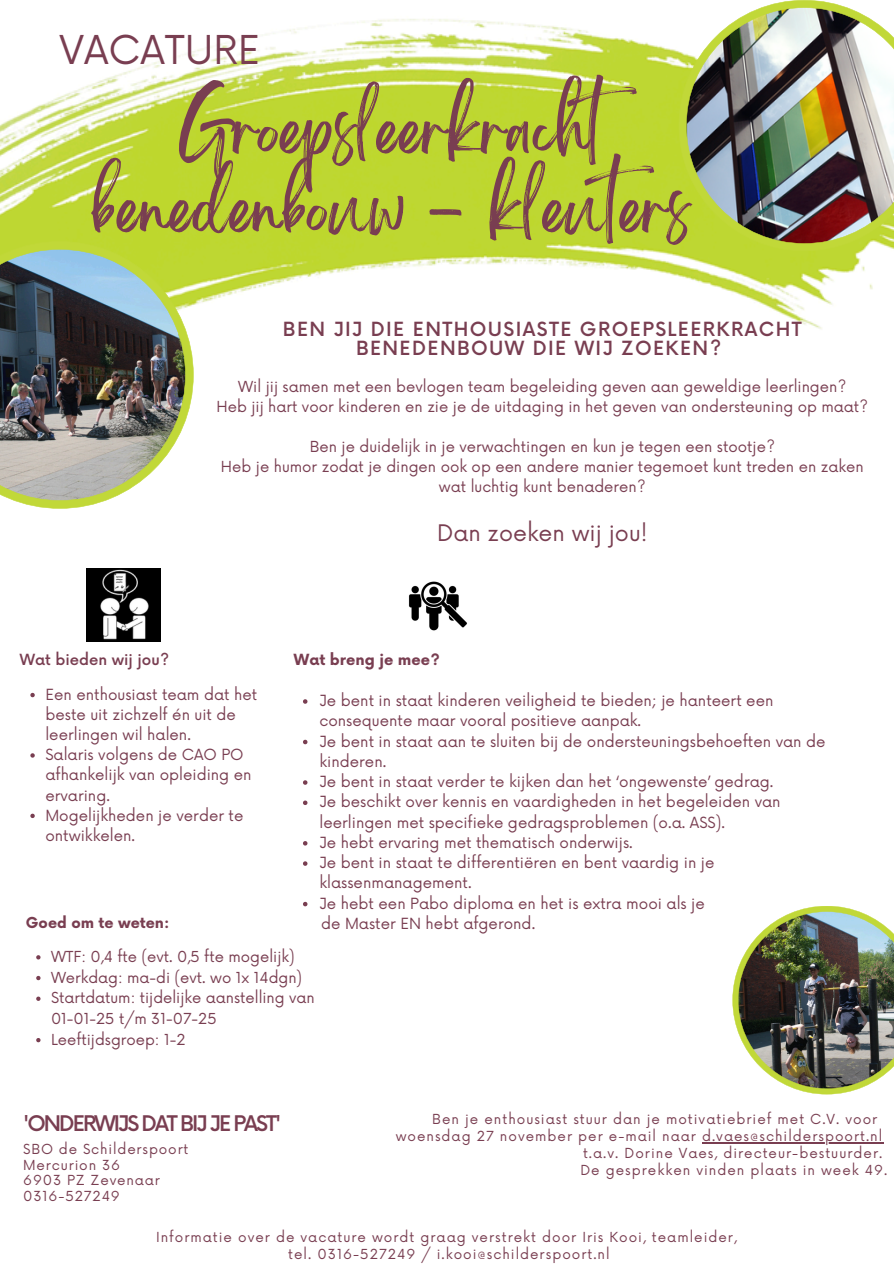
<style>
.page{position:relative;width:894px;height:1264px;background:#fff}
.page>*{position:absolute;margin:0;border:0;box-sizing:border-box;transform-origin:0 0}
.t1{font:59.4px "Brightwall";color:#793e51}
.t2{font:38.7px "Now";color:#793e51}
.t3{font:22.2px "Now";color:#793e51}
.t4{font:500 21px "Now";letter-spacing:-.095em;color:#793e51}
.t5{font:500 19.05px/18.6px "Now";letter-spacing:.075em;color:#793e51;text-align:center}
.t6{font:15px/20.1px "Now";color:#793e51}
.t7{font:500 15px "Now";color:#793e51}
.t8{font:700 15px "Now";color:#793e51}
.t9{font:14.85px/20.1px "Now";color:#793e51;text-align:center}
.t10{font:14.7px/20.7px "Now";color:#793e51}
.t11{font:700 14.7px "Now";color:#793e51}
.t12{font:13.5px "Now";letter-spacing:.075em;color:#793e51}
</style>
<div class="page">
<img style="left:408px;top:581px;width:59px;height:50px">
<img style="left:0;top:19px;width:873px;height:310px">
<img style="left:0;top:241px;width:193px;height:267px">
<img style="left:678px;top:0;width:215px;height:251px">
<img style="left:732px;top:906px;width:161px;height:188px">
<img style="left:87px;top:568px;width:73px;height:73px">
<svg style="left:36px;top:955px;width:4px;height:4px"></svg>
<svg style="left:36px;top:975px;width:4px;height:5px"></svg>
<svg style="left:36px;top:996px;width:4px;height:4px"></svg>
<svg style="left:36px;top:1038px;width:4px;height:4px"></svg>
<svg style="left:30px;top:693px;width:5px;height:4px"></svg>
<svg style="left:30px;top:753px;width:5px;height:4px"></svg>
<svg style="left:30px;top:813px;width:5px;height:5px"></svg>
<hr style="left:702px;top:1142px;width:181px;height:1px;background:#793e51">
<svg style="left:303px;top:699px;width:4px;height:4px"></svg>
<svg style="left:303px;top:739px;width:4px;height:5px"></svg>
<svg style="left:303px;top:780px;width:4px;height:4px"></svg>
<svg style="left:303px;top:800px;width:4px;height:5px"></svg>
<svg style="left:303px;top:841px;width:4px;height:4px"></svg>
<svg style="left:303px;top:861px;width:4px;height:4px"></svg>
<svg style="left:303px;top:901px;width:4px;height:5px"></svg>
<p class="t2" style="left:60px;top:29px;width:202px">VACATURE</p>
<h1 class="t1" style="left:180px;top:108px;width:479px">Groepsleerkracht</h1>
<h1 class="t1" style="left:92px;top:187px;width:600px">benedenbouw - kleuters</h1>
<p class="t5" style="left:283px;top:321px;width:520px">BEN JIJ DIE ENTHOUSIASTE GROEPSLEERKRACHT<br>BENEDENBOUW DIE WIJ ZOEKEN?</p>
<p class="t9" style="left:238px;top:377px;width:609px">Wil jij samen met een bevlogen team begeleiding geven aan geweldige leerlingen?</p>
<p class="t9" style="left:216px;top:397px;width:653px">Heb jij hart voor kinderen en zie je de uitdaging in het geven van ondersteuning op maat?</p>
<p class="t9" style="left:310px;top:437px;width:466px">Ben je duidelijk in je verwachtingen en kun je tegen een stootje?</p>
<p class="t9" style="left:221px;top:457px;width:644px">Heb je humor zodat je dingen ook op een andere manier tegemoet kunt treden en zaken wat luchtig kunt benaderen?</p>
<h3 class="t3" style="left:437px;top:520px;width:212px">Dan zoeken wij jou!</h3>
<p class="t7" style="left:20px;top:651px;width:151px">Wat bieden wij jou?</p>
<p class="t6" style="left:45px;top:685px;width:213px">Een enthousiast team dat het beste uit zichzelf én uit de leerlingen wil halen.</p>
<p class="t6" style="left:45px;top:745px;width:208px">Salaris volgens de CAO PO afhankelijk van opleiding en ervaring.</p>
<h6 class="t6" style="left:45px;top:806px;width:199px">Mogelijkheden je verder te ontwikkelen.</h6>
<p class="t8" style="left:294px;top:652px;width:147px">Wat breng je mee?</p>
<p class="t6" style="left:319px;top:691px;width:455px">Je bent in staat kinderen veiligheid te bieden; je hanteert een consequente maar vooral positieve aanpak.</p>
<p class="t6" style="left:319px;top:731px;width:507px">Je bent in staat aan te sluiten bij de ondersteuningsbehoeften van de kinderen.</p>
<p class="t6" style="left:319px;top:772px;width:455px">Je bent in staat verder te kijken dan het ‘ongewenste’ gedrag.</p>
<h3 class="t6" style="left:319px;top:792px;width:462px">Je beschikt over kennis en vaardigheden in het begeleiden van leerlingen met specifieke gedragsproblemen (o.a. ASS).</h3>
<p class="t6" style="left:319px;top:833px;width:315px">Je hebt ervaring met thematisch onderwijs.</p>
<p class="t6" style="left:319px;top:853px;width:396px">Je bent in staat te differentiëren en bent vaardig in je klassenmanagement.</p>
<p class="t6" style="left:319px;top:893px;width:387px">Je hebt een Pabo diploma en het is extra mooi als je</p>
<p class="t6" style="left:321px;top:914px;width:215px">de Master EN hebt afgerond.</p>
<p class="t11" style="left:26px;top:914px;width:145px">Goed om te weten:</p>
<h4 class="t10" style="left:51px;top:947px;width:245px">WTF: 0,4 fte (evt. 0,5 fte mogelijk)</h4>
<p class="t10" style="left:51px;top:967px;width:253px">Werkdag: ma-di (evt. wo 1x 14dgn)</p>
<p class="t10" style="left:51px;top:988px;width:265px">Startdatum: tijdelijke aanstelling van<br>01-01-25 t/m 31-07-25</p>
<h6 class="t10" style="left:51px;top:1029px;width:136px">Leeftijdsgroep: 1-2</h6>
<h6 class="t4" style="left:23px;top:1112px;width:259px">'ONDERWIJS DAT BIJ JE PAST'</h6>
<p class="t12" style="left:23px;top:1141px;width:167px">SBO de Schilderspoort</p>
<p class="t12" style="left:23px;top:1157px;width:98px">Mercurion 36</p>
<p class="t12" style="left:23px;top:1172px;width:138px">6903 PZ Zevenaar</p>
<p class="t12" style="left:23px;top:1188px;width:98px">0316-527249</p>
<p class="t12" style="left:432px;top:1111px;width:446px">Ben je enthousiast stuur dan je motivatiebrief met C.V. voor</p>
<p class="t12" style="left:395px;top:1128px;width:488px">woensdag 27 november per e-mail naar d.vaes@schilderspoort.nl</p>
<p class="t12" style="left:583px;top:1145px;width:301px">t.a.v. Dorine Vaes, directeur-bestuurder.</p>
<p class="t12" style="left:580px;top:1162px;width:308px">De gesprekken vinden plaats in week 49.</p>
<p class="t12" style="left:156px;top:1229px;width:582px">Informatie over de vacature wordt graag verstrekt door Iris Kooi, teamleider,</p>
<p class="t12" style="left:288px;top:1246px;width:323px">tel. 0316-527249 / i.kooi@schilderspoort.nl</p>
</div>
